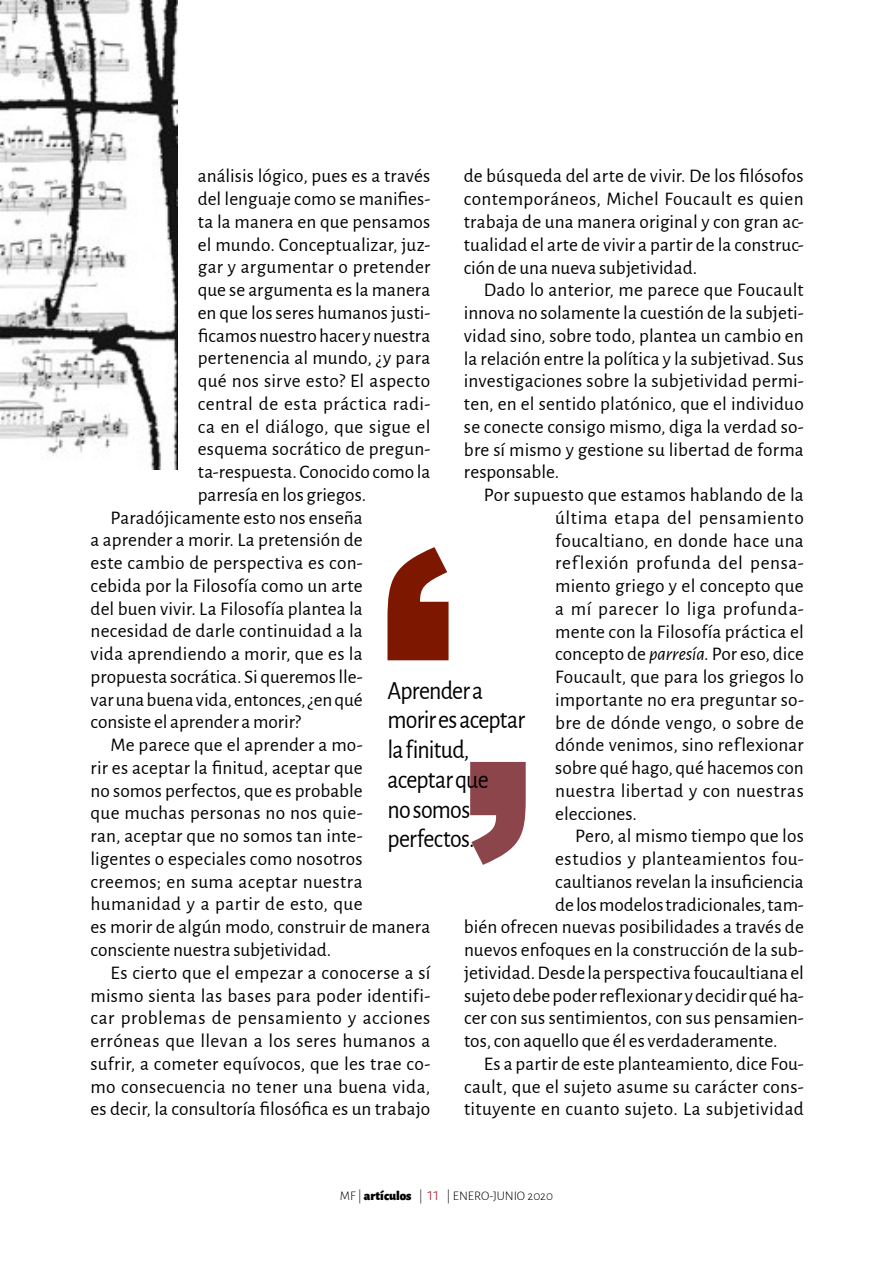
<style>
.page{position:relative;width:893px;height:1265px;background:#fff}
.page>*{position:absolute;margin:0;border:0;box-sizing:border-box;transform-origin:0 0}
.t1{font:26.25px/29.8px "Alegreya Sans";letter-spacing:-.03em;color:#000;scale:.91 1}
.t2{font:19.25px/22.8px "Alegreya Sans";letter-spacing:.01em;color:#000;text-align:justify}
.t3{font:300 13.12px "Alegreya Sans";color:#000}
.s1{font-style:italic}
.s2{font-weight:900}
.s3{font-size:17.5px;color:#a9223a}
</style>
<div class="page">
<svg style="left:470px;top:762px;width:56px;height:103px"></svg>
<svg style="left:387px;top:547px;width:62px;height:113px"></svg>
<img style="left:0;top:0;width:178px;height:469px">
<p class="t2" style="left:198px;top:164px;width:234px">análisis lógico, pues es a través</p>
<p class="t2" style="left:198px;top:187px;width:234px">del lenguaje como se manifies-</p>
<p class="t2" style="left:198px;top:209px;width:234px">ta la manera en que pensamos</p>
<p class="t2" style="left:198px;top:232px;width:234px">el mundo. Conceptualizar, juz-</p>
<p class="t2" style="left:198px;top:255px;width:234px">gar y argumentar o pretender</p>
<p class="t2" style="left:198px;top:278px;width:234px">que se argumenta es la manera</p>
<p class="t2" style="left:198px;top:300px;width:234px">en que los seres humanos justi-</p>
<p class="t2" style="left:198px;top:323px;width:234px">ficamosnuestrohacer ynuestra</p>
<p class="t2" style="left:198px;top:346px;width:234px">pertenencia al mundo, ¿y para</p>
<p class="t2" style="left:198px;top:369px;width:234px">qué nos sirve esto? El aspecto</p>
<p class="t2" style="left:198px;top:391px;width:234px">central de esta práctica radi-</p>
<p class="t2" style="left:198px;top:414px;width:234px">ca en el diálogo, que sigue el</p>
<p class="t2" style="left:198px;top:437px;width:234px">esquema socrático de pregun-</p>
<p class="t2" style="left:198px;top:460px;width:234px">ta-respuesta. Conocido como la</p>
<p class="t2" style="left:198px;top:482px;width:170px">parresía en los griegos.</p>
<p class="t2" style="left:110px;top:505px;width:254px">Paradójicamente esto nos enseña</p>
<p class="t2" style="left:91px;top:528px;width:274px">a aprender a morir. La pretensión de</p>
<p class="t2" style="left:91px;top:551px;width:274px">este cambio de perspectiva es con-</p>
<p class="t2" style="left:91px;top:573px;width:274px">cebida por la Filosofía como un arte</p>
<p class="t2" style="left:91px;top:596px;width:274px">del buen vivir. La Filosofía plantea la</p>
<p class="t2" style="left:91px;top:619px;width:274px">necesidad de darle continuidad a la</p>
<p class="t2" style="left:91px;top:642px;width:274px">vida aprendiendo a morir, que es la</p>
<p class="t2" style="left:91px;top:664px;width:274px">propuesta socrática. Si queremoslle-</p>
<p class="t2" style="left:91px;top:687px;width:274px">varunabuenavida,entonces,¿enqué</p>
<p class="t2" style="left:91px;top:710px;width:212px">consiste el aprender a morir?</p>
<p class="t2" style="left:110px;top:733px;width:254px">Me parece que el aprender a mo-</p>
<p class="t2" style="left:91px;top:755px;width:274px">rir es aceptar la finitud, aceptar que</p>
<p class="t2" style="left:91px;top:778px;width:274px">no somos perfectos, que es probable</p>
<p class="t2" style="left:91px;top:801px;width:274px">que muchas personas no nos quie-</p>
<p class="t2" style="left:91px;top:824px;width:274px">ran, aceptar que no somos tan inte-</p>
<p class="t2" style="left:91px;top:846px;width:274px">ligentes o especiales como nosotros</p>
<p class="t2" style="left:91px;top:869px;width:274px">creemos; en suma aceptar nuestra</p>
<p class="t2" style="left:91px;top:892px;width:274px">humanidad y a partir de esto, que</p>
<p class="t2" style="left:91px;top:915px;width:341px">es morir de algún modo, construir de manera</p>
<p class="t2" style="left:91px;top:937px;width:242px">consciente nuestra subjetividad.</p>
<p class="t2" style="left:110px;top:960px;width:321px">Es cierto que el empezar a conocerse a sí</p>
<p class="t2" style="left:91px;top:983px;width:341px">mismo sienta las bases para poder identifi-</p>
<p class="t2" style="left:91px;top:1006px;width:341px">car problemas de pensamiento y acciones</p>
<p class="t2" style="left:90px;top:1028px;width:341px">erróneas que llevan a los seres humanos a</p>
<p class="t2" style="left:90px;top:1051px;width:341px">sufrir, a cometer equívocos, que les trae co-</p>
<p class="t2" style="left:90px;top:1074px;width:341px">mo consecuencia no tener una buena vida,</p>
<p class="t2" style="left:91px;top:1097px;width:341px">es decir, la consultoría filosófica es un trabajo</p>
<p class="t2" style="left:464px;top:164px;width:341px">de búsqueda del arte de vivir. De los filósofos contemporáneos, Michel Foucault es quien trabaja de una manera original y con gran ac&shy;tualidad el arte de vivir a partir de la construc&shy;ción de una nueva subjetividad.</p>
<p class="t2" style="left:464px;top:278px;width:341px;text-indent:20px">Dado lo anterior, me parece que Foucault innova no solamente la cuestión de la subjeti&shy;vidad sino, sobre todo, plantea un cambio en la relación entre la política y la subjetivad. Sus investigaciones sobre la subjetividad permi&shy;ten, en el sentido platónico, que el individuo se conecte consigo mismo, diga la verdad so&shy;bre sí mismo y gestione su libertad de forma responsable.</p>
<p class="t2" style="left:555px;top:482px;width:250px;text-indent:-71px">Por supuesto que estamos hablando de la última etapa del pensamiento foucaltiano, en donde hace una reflexión profunda del pensa&shy;miento griego y el concepto que a mí parecer lo liga profunda&shy;mente con la Filosofía práctica el concepto de <span class="s1">parresía</span>. Por eso, dice Foucault, que para los griegos lo importante no era preguntar so&shy;bre de dónde vengo, o sobre de dónde venimos, sino reflexionar sobre qué hago, qué hacemoscon nuestra libertad y con nuestras elecciones.</p>
<p class="t2" style="left:575px;top:824px;width:230px">Pero, al mismo tiempo que los</p>
<p class="t2" style="left:555px;top:846px;width:250px">estudios y planteamientos fou-</p>
<p class="t2" style="left:555px;top:869px;width:250px">caultianos revelan la insuficiencia</p>
<p class="t2" style="left:555px;top:892px;width:250px">delosmodelostradicionales,tam-</p>
<p class="t2" style="left:464px;top:915px;width:341px">bién ofrecen nuevas posibilidades a través de</p>
<p class="t2" style="left:464px;top:938px;width:341px">nuevos enfoques en la construcción de la sub-</p>
<p class="t2" style="left:464px;top:960px;width:341px">jetividad.Desde laperspectiva foucaultiana el</p>
<p class="t2" style="left:464px;top:983px;width:341px">sujetodebepoderreflexionar ydecidirquéha-</p>
<p class="t2" style="left:464px;top:1006px;width:341px">cer con sus sentimientos, con sus pensamien-</p>
<p class="t2" style="left:464px;top:1029px;width:315px">tos,con aquello que él es verdaderamente.</p>
<p class="t2" style="left:484px;top:1051px;width:321px">Es a partir de este planteamiento, dice Fou-</p>
<p class="t2" style="left:464px;top:1074px;width:341px">cault, que el sujeto asume su carácter cons-</p>
<p class="t2" style="left:464px;top:1097px;width:341px">tituyente en cuanto sujeto. La subjetividad</p>
<h1 class="t1" style="left:387px;top:674px;width:153px">Aprendera moriresaceptar lafinitud, aceptarque nosomos perfectos.</h1>
<p class="t3" style="left:340px;top:1187px;width:215px">MF | <span class="s2">artículos</span> | <span class="s3">11</span> | ENERO-JUNIO 2020</p>
</div>
